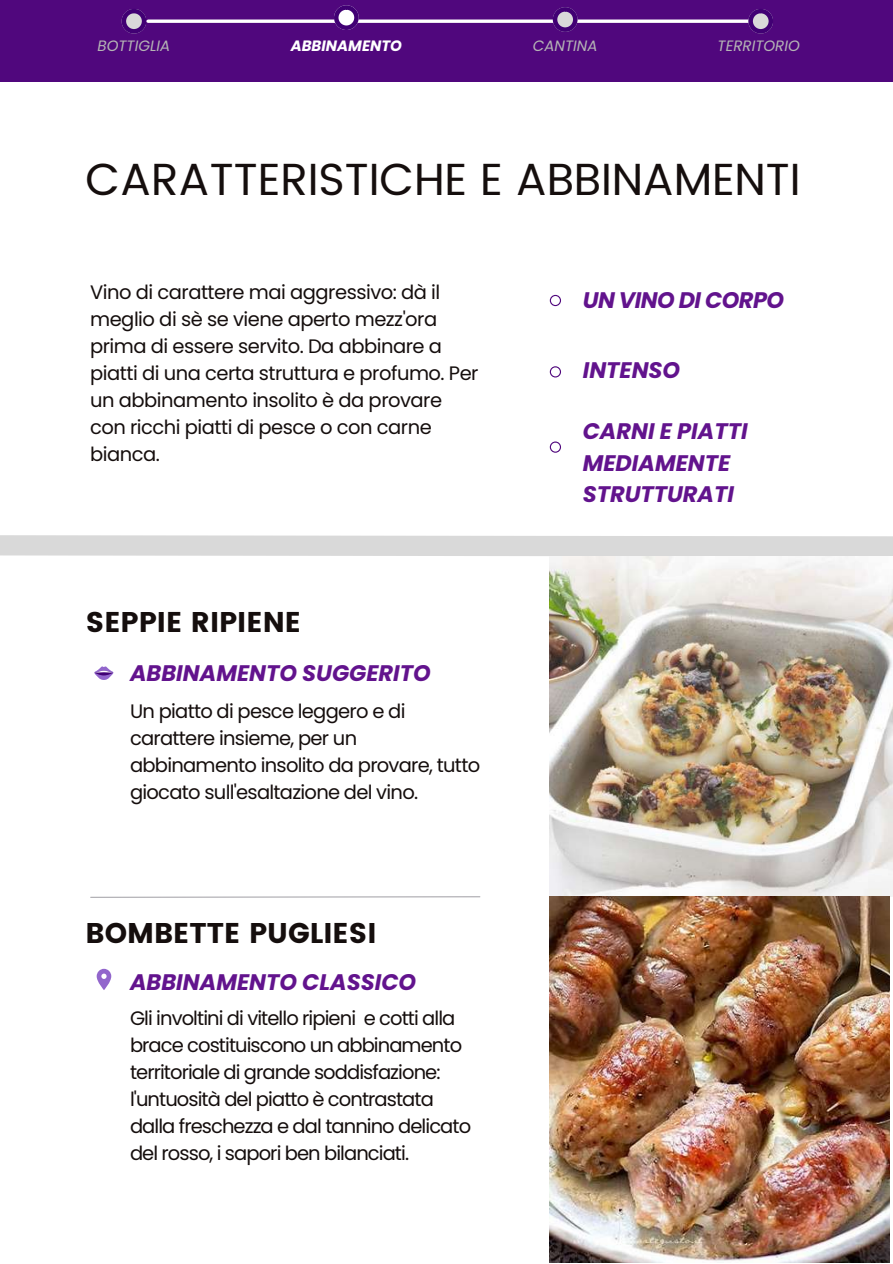
<style>
.page{position:relative;width:893px;height:1264px;background:#fff}
.page>*{position:absolute;margin:0;border:0;box-sizing:border-box;transform-origin:0 0}
.t1{font:45px "Poppins";letter-spacing:-.005em;color:#150e0d}
.t2{font:28.5px "Poppins";color:#150e0d}
.t3{font:italic 700 22.5px/31.5px "Poppins";color:#62138d}
.t4{font:italic 700 22.5px "Poppins";letter-spacing:-.025em;color:#62138d}
.t5{font:19.5px/27px "Poppins";letter-spacing:-.035em;color:#150e0d}
.t6{font:italic 15px "Poppins";color:#b5b5b5}
.t7{font:italic 700 15px "Poppins";color:#fff}
</style>
<div class="page">
<div style="left:0;top:535px;width:892px;height:21px;background:#d9d9d9"></div>
<svg style="left:90px;top:896px;width:391px;height:2px"></svg>
<svg style="left:549px;top:295px;width:12px;height:11px"></svg>
<svg style="left:549px;top:366px;width:12px;height:11px"></svg>
<svg style="left:549px;top:441px;width:12px;height:12px"></svg>
<div style="left:0;top:0;width:892px;height:82px;background:#50077d"></div>
<svg style="left:122px;top:9px;width:24px;height:25px"></svg>
<hr style="left:148px;top:20px;width:610px;height:3px;background:#fff">
<svg style="left:552px;top:7px;width:25px;height:25px"></svg>
<svg style="left:334px;top:5px;width:25px;height:25px"></svg>
<svg style="left:748px;top:9px;width:25px;height:25px"></svg>
<svg style="left:94px;top:666px;width:19px;height:14px"></svg>
<img style="left:549px;top:556px;width:343px;height:340px">
<svg style="left:97px;top:968px;width:14px;height:22px"></svg>
<img style="left:549px;top:896px;width:340px;height:366px">
<p class="t6" style="left:97px;top:35px;width:74px">BOTTIGLIA</p>
<p class="t7" style="left:291px;top:35px;width:113px">ABBINAMENTO</p>
<p class="t6" style="left:533px;top:35px;width:66px">CANTINA</p>
<p class="t6" style="left:717px;top:35px;width:84px">TERRITORIO</p>
<h1 class="t1" style="left:85px;top:153px;width:716px">CARATTERISTICHE E ABBINAMENTI</h1>
<p class="t5" style="left:90px;top:278px;width:390px">Vino di carattere mai aggressivo: dà il meglio di sè se viene aperto mezz'ora prima di essere servito. Da abbinare a piatti di una certa struttura e profumo. Per un abbinamento insolito è da provare con ricchi piatti di pesce o con carne bianca.</p>
<h2 class="t2" style="left:86px;top:605px;width:217px">SEPPIE RIPIENE</h2>
<p class="t3" style="left:130px;top:657px;width:302px">ABBINAMENTO SUGGERITO</p>
<p class="t5" style="left:130px;top:697px;width:351px">Un piatto di pesce leggero e di carattere insieme, per un abbinamento insolito da provare, tutto giocato sull'esaltazione del vino.</p>
<h2 class="t2" style="left:85px;top:916px;width:292px">BOMBETTE PUGLIESI</h2>
<p class="t3" style="left:130px;top:966px;width:287px">ABBINAMENTO CLASSICO</p>
<p class="t5" style="left:130px;top:1004px;width:342px">Gli involtini di vitello ripieni e cotti alla brace costituiscono un abbinamento territoriale di grande soddisfazione: l'untuosità del piatto è contrastata dalla freschezza e dal tannino delicato del rosso, i sapori ben bilanciati.</p>
<p class="t4" style="left:582px;top:285px;width:203px">UN VINO DI CORPO</p>
<p class="t3" style="left:582px;top:354px;width:99px">INTENSO</p>
<p class="t3" style="left:582px;top:415px;width:166px">CARNI E PIATTI<br>MEDIAMENTE<br>STRUTTURATI</p>
</div>
